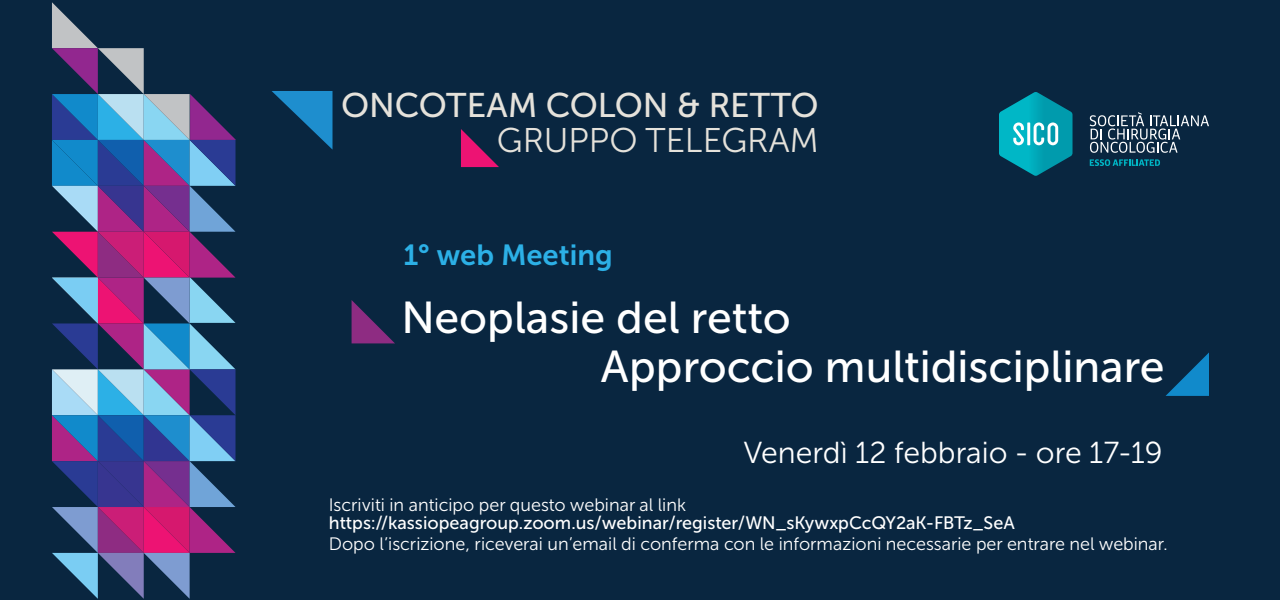
<style>
.page{position:relative;width:1280px;height:600px;background:#092640}
.page>*{position:absolute;margin:0;border:0;box-sizing:border-box;transform-origin:0 0}
.t1{font:44.6px/49px "Museo Sans Cyrl 500";color:#fff}
.t2{font:34.2px "Museo Sans Cyrl 500";color:#e5e2db}
.t3{font:34.2px "Museo Sans Cyrl 300";color:#e5e2db}
.t4{font:30.2px "Museo Sans Cyrl 300";color:#fff}
.t5{font:29px "Museo Sans Cyrl 700";color:#2cb0e6}
.t6{font:18px "Museo Sans Cyrl 300";color:#fff}
.t7{font:18px "Museo Sans Cyrl 500";color:#fff}
</style>
<div class="page">
<svg style="left:52px;top:2px;width:184px;height:597px"></svg>
<svg style="left:272px;top:91px;width:61px;height:59px"></svg>
<svg style="left:461px;top:129px;width:38px;height:38px"></svg>
<svg style="left:352px;top:300px;width:43px;height:43px"></svg>
<svg style="left:1166px;top:352px;width:43px;height:44px"></svg>
<svg style="left:999px;top:92px;width:74px;height:84px"></svg>
<svg style="left:1090px;top:112px;width:119px;height:41px"></svg>
<svg style="left:1090px;top:159px;width:70px;height:7px"></svg>
<h2 class="t2" style="left:341px;top:86px;width:479px">ONCOTEAM COLON &amp; RETTO</h2>
<h2 class="t3" style="left:497px;top:122px;width:323px">GRUPPO TELEGRAM</h2>
<h3 class="t5" style="left:404px;top:239px;width:211px">1° web Meeting</h3>
<h1 class="t1" style="left:601px;top:294px;width:566px;text-indent:-199px">Neoplasie del retto<br>Approccio multidisciplinare</h1>
<h3 class="t4" style="left:744px;top:436px;width:421px">Venerdì 12 febbraio - ore 17-19</h3>
<p class="t6" style="left:329px;top:495px;width:359px">Iscriviti in anticipo per questo webinar al link</p>
<p class="t7" style="left:329px;top:513px;width:687px">https://kassiopeagroup.zoom.us/webinar/register/WN_sKywxpCcQY2aK-FBTz_SeA</p>
<p class="t6" style="left:329px;top:535px;width:840px">Dopo l’iscrizione, riceverai un’email di conferma con le informazioni necessarie per entrare nel webinar.</p>
</div>
